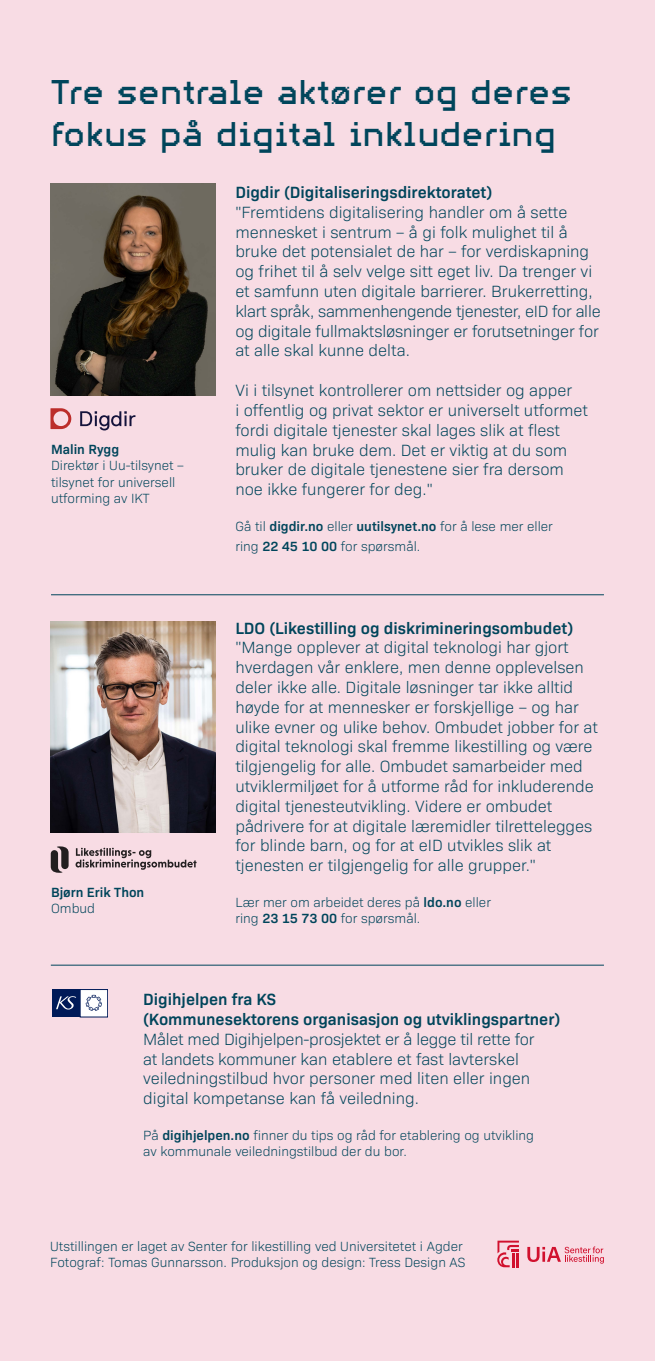
<style>
.page{position:relative;width:655px;height:1361px;background:#f8dce4}
.page>*{position:absolute;margin:0;border:0;box-sizing:border-box;transform-origin:0 0}
.t1{font:36.45px/42px "PF Videotext";color:#00455b}
.t2{font:300 16.5px/19.8px "Bio Sans";color:#00455b}
.t3{font:600 16.5px/19.8px "Bio Sans";color:#00455b}
.t4{font:300 13.5px/16.2px "Bio Sans";color:#00455b}
.t5{font:600 13.5px "Bio Sans";color:#00455b}
.s1{font-weight:600}
</style>
<div class="page">
<img style="left:50px;top:183px;width:165px;height:212px">
<img style="left:51px;top:621px;width:165px;height:211px">
<svg style="left:80px;top:411px;width:55px;height:19px"></svg>
<svg style="left:50px;top:408px;width:21px;height:21px"></svg>
<svg style="left:76px;top:847px;width:121px;height:23px"></svg>
<svg style="left:51px;top:846px;width:18px;height:27px"></svg>
<div style="left:52px;top:989px;width:28px;height:28px;background:#001a58"></div>
<div style="left:80px;top:989px;width:28px;height:28px;background:#fff"></div>
<div style="left:80px;top:989px;width:28px;height:28px;border:1px solid #001a58"></div>
<svg style="left:56px;top:996px;width:20px;height:13px"></svg>
<svg style="left:86px;top:995px;width:16px;height:16px"></svg>
<hr style="left:51px;top:595px;width:553px;height:1px;background:#00455b">
<hr style="left:51px;top:965px;width:553px;height:1px;background:#00455b">
<svg style="left:497px;top:1240px;width:22px;height:27px"></svg>
<svg style="left:527px;top:1246px;width:77px;height:17px"></svg>
<h1 class="t1" style="left:51px;top:66px;width:522px">Tre sentrale aktører og deres fokus på digital inkludering</h1>
<p class="t3" style="left:235px;top:181px;width:259px">Digdir (Digitaliseringsdirektoratet)</p>
<p class="t2" style="left:235px;top:201px;width:367px">"Fremtidens digitalisering handler om å sette mennesket i sentrum – å gi folk mulighet til å bruke det potensialet de har – for verdiskapning og frihet til å selv velge sitt eget liv. Da trenger vi et samfunn uten digitale barrierer. Brukerretting, klart språk, sammenhengende tjenester, eID for alle og digitale fullmaktsløsninger er forutsetninger for at alle skal kunne delta.</p>
<p class="t2" style="left:235px;top:379px;width:354px">Vi i tilsynet kontrollerer om nettsider og apper<br>i offentlig og privat sektor er universelt utformet fordi digitale tjenester skal lages slik at flest mulig kan bruke dem. Det er viktig at du som bruker de digitale tjenestene sier fra dersom noe ikke fungerer for deg."</p>
<p class="t4" style="left:235px;top:515px;width:319px;line-height:19.8px">Gå til <span class="s1">digdir.no</span> eller <span class="s1">uutilsynet.no</span> for å lese mer eller ring <span class="s1">22 45 10 00</span> for spørsmål.</p>
<p class="t5" style="left:51px;top:439px;width:70px">Malin Rygg</p>
<p class="t4" style="left:51px;top:456px;width:134px">Direktør i Uu-tilsynet – tilsynet for universell utforming av IKT</p>
<p class="t5" style="left:51px;top:882px;width:95px">Bjørn Erik Thon</p>
<p class="t4" style="left:51px;top:899px;width:46px">Ombud</p>
<p class="t3" style="left:235px;top:616px;width:340px">LDO (Likestilling og diskrimineringsombudet)</p>
<p class="t2" style="left:235px;top:636px;width:364px">"Mange opplever at digital teknologi har gjort hverdagen vår enklere, men denne opplevelsen deler ikke alle. Digitale løsninger tar ikke alltid høyde for at mennesker er forskjellige – og har ulike evner og ulike behov. Ombudet jobber for at digital teknologi skal fremme likestilling og være tilgjengelig for alle. Ombudet samarbeider med utviklermiljøet for å utforme råd for inkluderende digital tjenesteutvikling. Videre er ombudet pådrivere for at digitale læremidler tilrettelegges for blinde barn, og for at eID utvikles slik at tjenesten er tilgjengelig for alle grupper."</p>
<p class="t4" style="left:235px;top:893px;width:257px">Lær mer om arbeidet deres på <span class="s1">ldo.no</span> eller ring <span class="s1">23 15 73 00</span> for spørsmål.</p>
<p class="t3" style="left:143px;top:988px;width:419px">Digihjelpen fra KS<br>(Kommunesektorens organisasjon og utviklingspartner)</p>
<p class="t2" style="left:143px;top:1028px;width:393px">Målet med Digihjelpen-prosjektet er å legge til rette for at landets kommuner kan etablere et fast lavterskel veiledningstilbud hvor personer med liten eller ingen digital kompetanse kan få veiledning.</p>
<p class="t4" style="left:143px;top:1126px;width:392px">På <span class="s1">digihjelpen.no</span> finner du tips og råd for etablering og utvikling av kommunale veiledningstilbud der du bor.</p>
<p class="t4" style="left:50px;top:1237px;width:417px">Utstillingen er laget av Senter for likestilling ved Universitetet i Agder<br>Fotograf: Tomas Gunnarsson. Produksjon og design: Tress Design AS</p>
</div>
